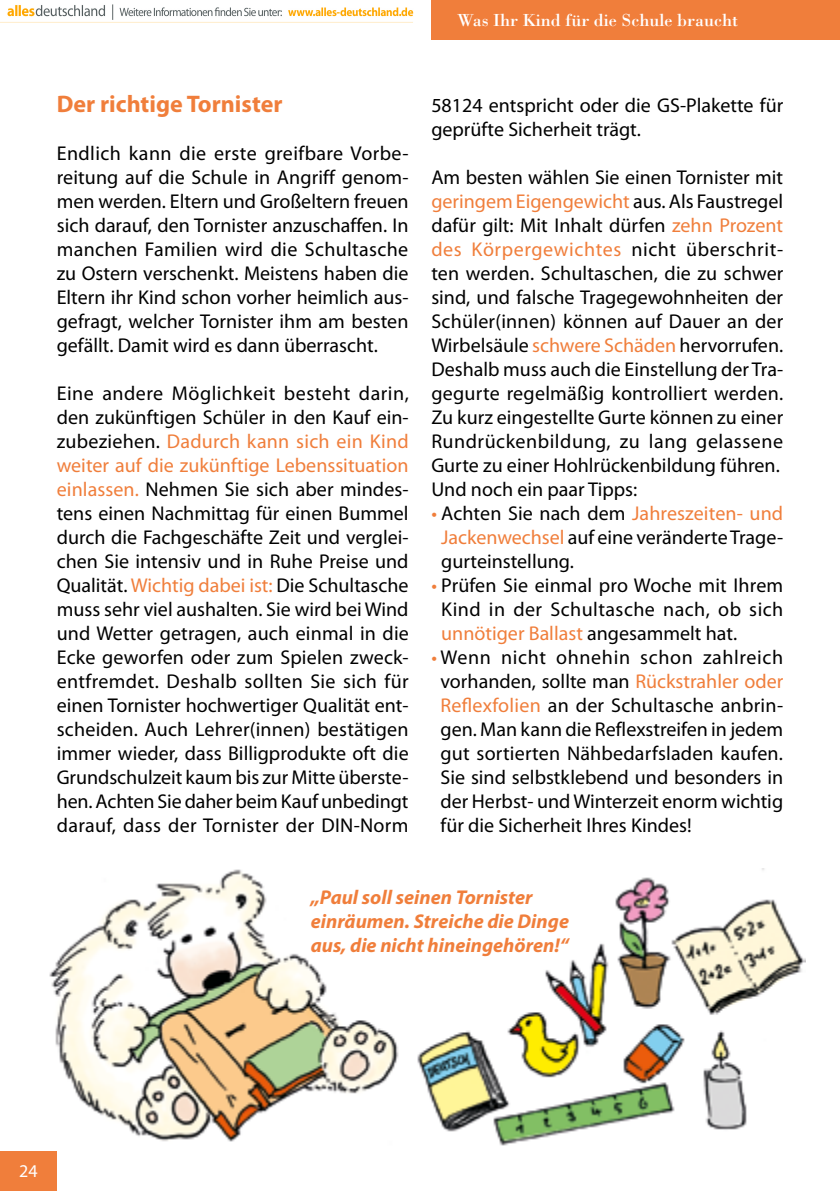
<style>
.page{position:relative;width:840px;height:1191px;background:#fff}
.page>*{position:absolute;margin:0;border:0;box-sizing:border-box;transform-origin:0 0}
.t1{font:700 24px "Myriad Pro";color:#f07e3b}
.t2{font:20px/24px "Myriad Pro";color:#000;text-align:justify}
.t3{font:italic 700 20px/24px "Myriad Pro";color:#f07e3b}
.t4{font:18px "Bodoni Std";color:#fff}
.t5{font:18px "Myriad Pro";color:#fff}
.s1{color:#f07e3b}
</style>
<div class="page">
<img style="left:49px;top:869px;width:756px;height:277px">
<div style="left:0;top:1151px;width:57px;height:40px;background:#f07e3b"></div>
<div style="left:431px;top:0;width:408px;height:40px;background:#f07e3b"></div>
<img style="left:7px;top:4px;width:407px;height:16px">
<p class="t4" style="left:457px;top:9px;width:282px">Was Ihr Kind für die Schule braucht</p>
<p class="t1" style="left:57px;top:90px;width:227px">Der richtige Tornister</p>
<p class="t2" style="left:57px;top:141px;width:353px">Endlich kann die erste greifbare Vorbe&shy;reitung auf die Schule in Angriff genom&shy;men werden. Eltern und Großeltern freuen sich darauf, den Tornister anzuschaffen. In manchen Familien wird die Schultasche zu Ostern verschenkt. Meistens haben die Eltern ihr Kind schon vorher heimlich aus&shy;gefragt, welcher Tornister ihm am besten gefällt. Damit wird es dann überrascht.</p>
<p class="t2" style="left:57px;top:381px;width:353px">Eine andere Möglichkeit besteht darin, den zukünftigen Schüler in den Kauf ein&shy;zubeziehen. <span class="s1">Dadurch kann sich ein Kind weiter auf die zukünftige Lebenssituation einlassen.</span> Nehmen Sie sich aber mindes&shy;tens einen Nachmittag für einen Bummel durch die Fachgeschäfte Zeit und verglei&shy;chen Sie intensiv und in Ruhe Preise und Qualität. <span class="s1">Wichtig dabei ist:</span> Die Schultasche muss sehr viel aushalten. Sie wird bei Wind und Wetter getragen, auch einmal in die Ecke geworfen oder zum Spielen zweck&shy;entfremdet. Deshalb sollten Sie sich für einen Tornister hochwertiger Qualität ent&shy;scheiden. Auch Lehrer(innen) bestätigen immer wieder, dass Billigprodukte oft die Grundschulzeit kaum bis zur Mitte überste&shy;hen. Achten Sie daher beim Kauf unbedingt da-rauf, dass der Tornister der DIN-Norm</p>
<p class="t2" style="left:431px;top:93px;width:353px">58124 entspricht oder die GS-Plakette für geprüfte Sicherheit trägt.</p>
<p class="t2" style="left:431px;top:165px;width:353px;text-align:left">Am besten wählen Sie einen Tornister mit <span class="s1">geringem Eigengewicht</span> aus. Als Faustregel dafür gilt: Mit Inhalt dürfen <span class="s1">zehn Prozent des Körpergewichtes</span> nicht überschrit&shy;ten werden. Schultaschen, die zu schwer sind, und falsche Tragege-wohnheiten der Schüler(innen) können auf Dauer an der Wirbelsäule <span class="s1">schwere Schäden</span> hervorrufen.<br>Deshalb muss auch die Einstellung der Tra&shy;gegurte regelmäßig kontrolliert werden.<br>Zu kurz eingestellte Gurte können zu einer Rundrückenbildung, zu lang gelassene Gurte zu einer Hohlrückenbildung führen.<br>Und noch ein paar Tipps:</p>
<p class="t2" style="left:441px;top:501px;width:343px;text-indent:-10px"><span class="s1">•</span> Achten Sie nach dem <span class="s1">Jahreszeiten- und Jackenwechsel</span> auf eine veränderte Trage&shy;gurteinstellung.</p>
<p class="t2" style="left:441px;top:573px;width:343px;text-indent:-10px"><span class="s1">•</span> Prüfen Sie einmal pro Woche mit Ihrem Kind in der Schultasche nach, ob sich <span class="s1">unnötiger Ballast</span> angesammelt hat.</p>
<p class="t2" style="left:440px;top:645px;width:344px;text-indent:-9px"><span class="s1">•</span> Wenn nicht ohnehin schon zahlreich vorhanden, sollte man <span class="s1">Rückstrahler oder Reflexfolien</span> an der Schultasche anbrin&shy;gen. Man kann die Reflexstreifen in jedem gut sortierten Nähbedarfsladen kaufen.<br>Sie sind selbstklebend und besonders in der Herbst- und Winterzeit enorm wichtig für die Sicherheit Ihres Kindes!</p>
<p class="t3" style="left:310px;top:885px;width:259px">„Paul soll seinen Tornister einräumen. Streiche die Dinge aus, die nicht hineingehören!“</p>
<p class="t5" style="left:19px;top:1161px;width:20px">24</p>
</div>
